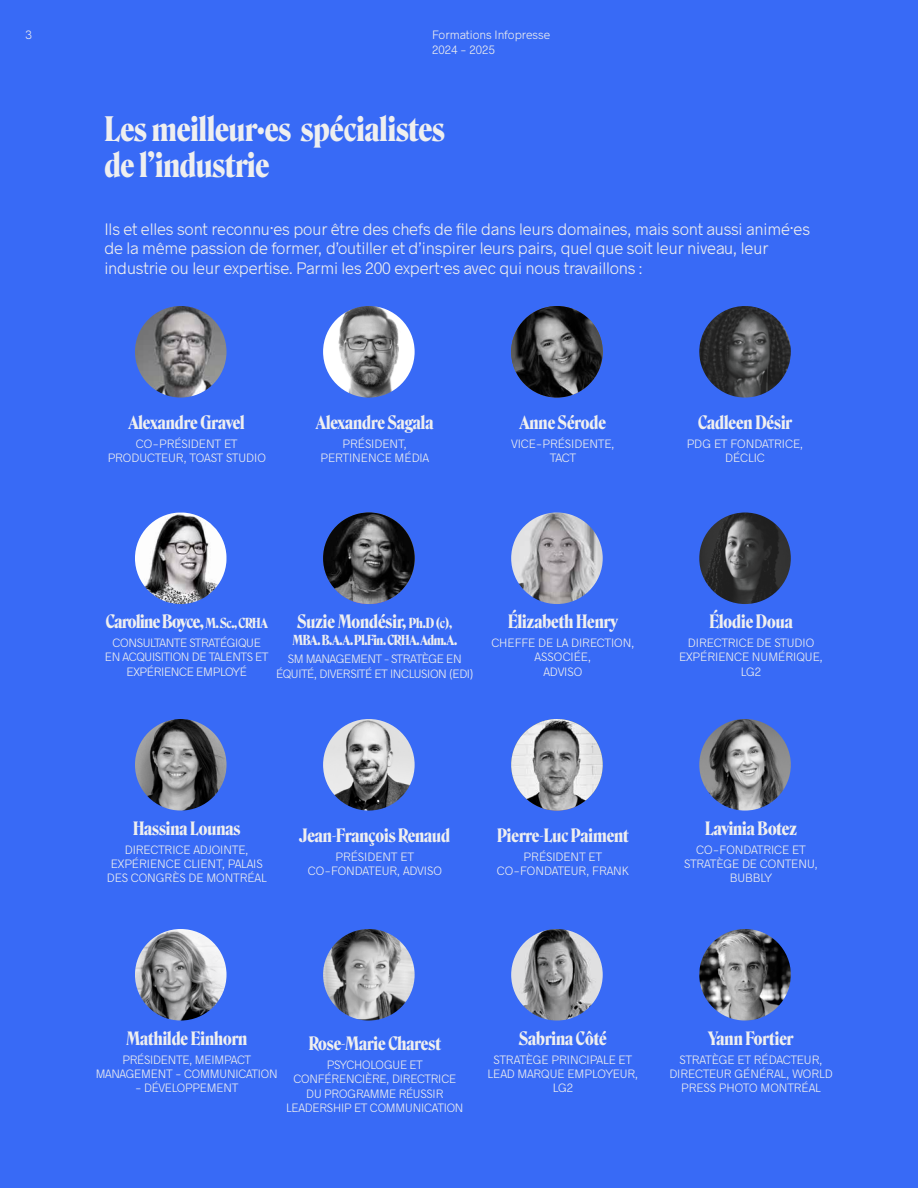
<style>
.page{position:relative;width:918px;height:1188px;background:#386af6}
.page>*{position:absolute;margin:0;border:0;box-sizing:border-box;transform-origin:0 0}
.t1{font:700 33px/36px "Roslindale Display Condensed";color:#efefef}
.t2{font:700 18px "Roslindale Display Condensed";color:#efefef}
.t3{font:700 18px "Roslindale Display Condensed";letter-spacing:-.025em;color:#efefef}
.t4{font:300 16.5px/19.8px "Radnika";letter-spacing:-.01em;color:#efefef}
.t5{font:700 13.5px "Roslindale Display Condensed";letter-spacing:-.025em;color:#efefef}
.t6{font:300 12px/14.4px "Radnika";letter-spacing:-.01em;color:#efefef;text-align:center}
.s1{font-size:13.5px}
</style>
<div class="page">
<img style="left:135px;top:306px;width:92px;height:92px;border-radius:46px">
<img style="left:135px;top:513px;width:91px;height:91px;border-radius:45px">
<img style="left:135px;top:719px;width:92px;height:92px;border-radius:46px">
<img style="left:135px;top:929px;width:92px;height:92px;border-radius:46px">
<img style="left:323px;top:306px;width:92px;height:92px;border-radius:46px">
<img style="left:323px;top:929px;width:92px;height:92px;border-radius:46px">
<img style="left:511px;top:513px;width:92px;height:91px;border-radius:46px">
<img style="left:323px;top:719px;width:92px;height:92px;border-radius:46px">
<img style="left:511px;top:929px;width:92px;height:92px;border-radius:46px">
<img style="left:699px;top:306px;width:92px;height:92px;border-radius:46px">
<img style="left:699px;top:513px;width:92px;height:91px;border-radius:46px">
<img style="left:699px;top:719px;width:92px;height:92px;border-radius:46px">
<img style="left:699px;top:929px;width:92px;height:92px;border-radius:46px">
<svg style="left:511px;top:306px;width:92px;height:92px"></svg>
<svg style="left:323px;top:513px;width:92px;height:91px"></svg>
<svg style="left:511px;top:719px;width:92px;height:92px"></svg>
<p class="t6" style="left:26px;top:27px;width:8px">3</p>
<p class="t6" style="left:432px;top:27px;width:120px;text-align:left">Formations Infopresse<br>2024 - 2025</p>
<h1 class="t1" style="left:104px;top:108px;width:342px">Les meilleur·es spécialistes de l’industrie</h1>
<p class="t4" style="left:104px;top:218px;width:707px">Ils et elles sont reconnu·es pour être des chefs de file dans leurs domaines, mais sont aussi animé·es de la même passion de former, d’outiller et d’inspirer leurs pairs, quel que soit leur niveau, leur industrie ou leur expertise. Parmi les 200 expert·es avec qui nous travaillons :</p>
<h2 class="t2" style="left:129px;top:407px;width:117px">Alexandre Gravel</h2>
<p class="t6" style="left:108px;top:436px;width:160px">CO-PRÉSIDENT ET<br>PRODUCTEUR, TOAST STUDIO</p>
<h2 class="t2" style="left:316px;top:407px;width:119px">Alexandre Sagala</h2>
<p class="t6" style="left:320px;top:436px;width:110px">PRÉSIDENT,<br>PERTINENCE MÉDIA</p>
<h2 class="t2" style="left:520px;top:407px;width:88px">Anne Sérode</h2>
<p class="t6" style="left:511px;top:436px;width:105px">VICE-PRÉSIDENTE,<br>TACT</p>
<h2 class="t2" style="left:698px;top:407px;width:96px">Cadleen Désir</h2>
<p class="t6" style="left:687px;top:436px;width:118px">PDG ET FONDATRICE,<br>DÉCLIC</p>
<h2 class="t3" style="left:106px;top:606px;width:164px">Caroline Boyce, <span class="s1">M. Sc., CRHA</span></h2>
<p class="t6" style="left:105px;top:635px;width:165px">CONSULTANTE STRATÉGIQUE<br>EN ACQUISITION DE TALENTS ET<br>EXPÉRIENCE EMPLOYÉ</p>
<h2 class="t2" style="left:298px;top:606px;width:156px">Suzie Mondésir, <span class="s1">Ph.D (c),</span></h2>
<p class="t5" style="left:293px;top:628px;width:166px">MBA. B.A.A. Pl.Fin. CRHA. Adm.A.</p>
<p class="t6" style="left:276px;top:651px;width:199px">SM MANAGEMENT – STRATÈGE EN<br>ÉQUITÉ, DIVERSITÉ ET INCLUSION (EDI)</p>
<h2 class="t2" style="left:508px;top:606px;width:111px">Élizabeth Henry</h2>
<p class="t6" style="left:491px;top:635px;width:145px">CHEFFE DE LA DIRECTION,<br>ASSOCIÉE,<br>ADVISO</p>
<h2 class="t2" style="left:709px;top:606px;width:85px">Élodie Doua</h2>
<p class="t6" style="left:679px;top:635px;width:145px">DIRECTRICE DE STUDIO<br>EXPÉRIENCE NUMÉRIQUE,<br>LG2</p>
<h2 class="t2" style="left:133px;top:813px;width:109px">Hassina Lounas</h2>
<p class="t6" style="left:107px;top:842px;width:161px">DIRECTRICE ADJOINTE,<br>EXPÉRIENCE CLIENT, PALAIS<br>DES CONGRÈS DE MONTRÉAL</p>
<h2 class="t2" style="left:300px;top:820px;width:152px">Jean-François Renaud</h2>
<p class="t6" style="left:308px;top:849px;width:136px">PRÉSIDENT ET<br>CO-FONDATEUR, ADVISO</p>
<h2 class="t2" style="left:497px;top:820px;width:133px">Pierre-Luc Paiment</h2>
<p class="t6" style="left:497px;top:849px;width:134px">PRÉSIDENT ET<br>CO-FONDATEUR, FRANK</p>
<h2 class="t2" style="left:705px;top:813px;width:93px">Lavinia Botez</h2>
<p class="t6" style="left:684px;top:842px;width:135px">CO-FONDATRICE ET<br>STRATÈGE DE CONTENU,<br>BUBBLY</p>
<h2 class="t2" style="left:126px;top:1023px;width:122px">Mathilde Einhorn</h2>
<p class="t6" style="left:96px;top:1052px;width:184px">PRÉSIDENTE, MEIMPACT<br>MANAGEMENT - COMMUNICATION</p>
<p class="t6" style="left:135px;top:1080px;width:105px">- DÉVELOPPEMENT</p>
<h2 class="t2" style="left:309px;top:1028px;width:134px">Rose-Marie Charest</h2>
<p class="t6" style="left:286px;top:1057px;width:179px">PSYCHOLOGUE ET<br>CONFÉRENCIÈRE, DIRECTRICE<br>DU PROGRAMME RÉUSSIR<br>LEADERSHIP ET COMMUNICATION</p>
<h2 class="t2" style="left:519px;top:1023px;width:89px">Sabrina Côté</h2>
<p class="t6" style="left:488px;top:1052px;width:152px">STRATÈGE PRINCIPALE ET<br>LEAD MARQUE EMPLOYEUR,<br>LG2</p>
<h2 class="t2" style="left:709px;top:1023px;width:86px">Yann Fortier</h2>
<p class="t6" style="left:669px;top:1052px;width:165px">STRATÈGE ET RÉDACTEUR,<br>DIRECTEUR GÉNÉRAL, WORLD<br>PRESS PHOTO MONTRÉAL</p>
</div>
